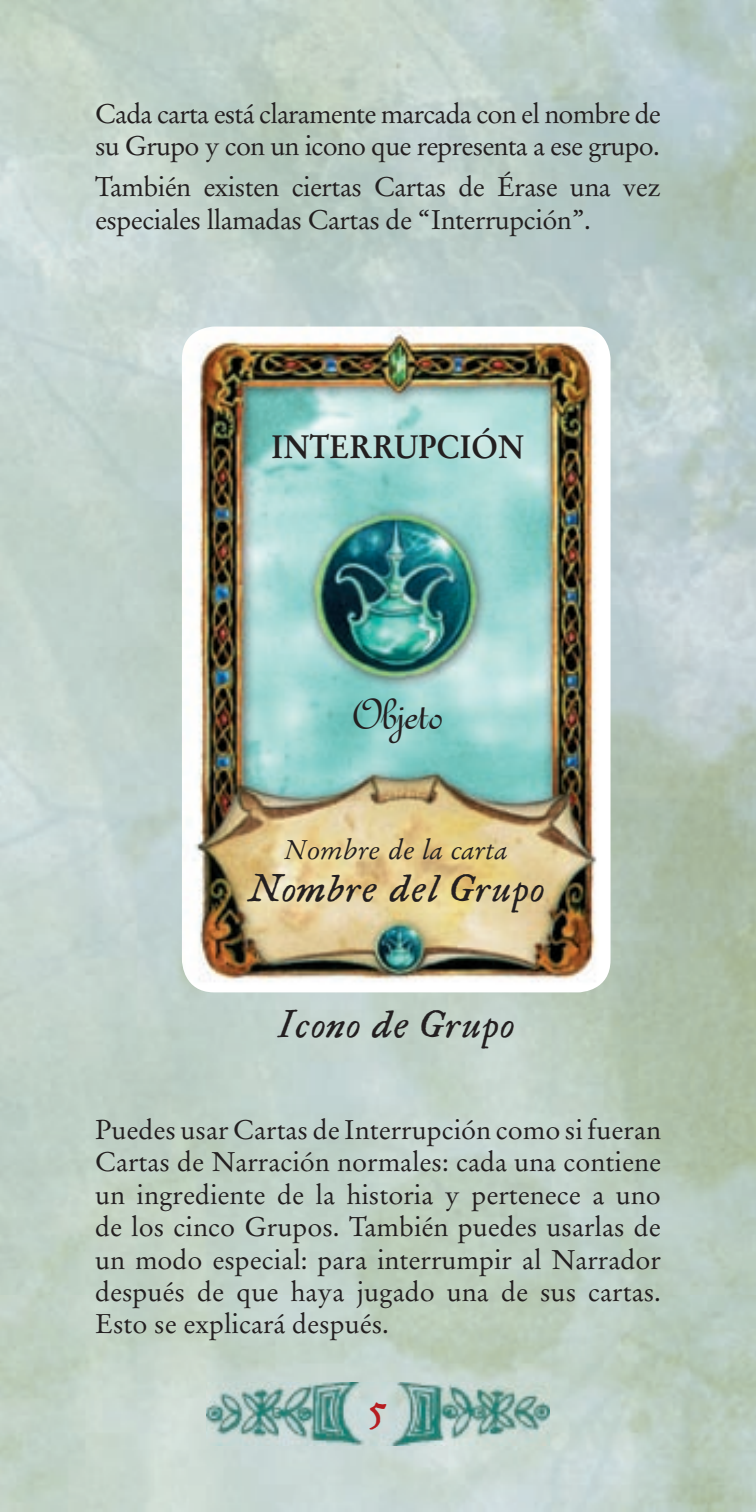
<style>
.page{position:relative;width:756px;height:1512px;background:#fff}
.page>*{position:absolute;margin:0;border:0;box-sizing:border-box;transform-origin:0 0}
.t1{font:48px "Gando BT";color:#231f20}
.t2{font:italic 42px "FR Fell Type VAL";color:#231f20}
.t3{font:42px "FR Fell Type VAL";color:#b61c20}
.t4{font:32.4px "Stempel Garamond Bold Os F";color:#231f20;scale:.92 1}
.t5{font:27px/32.4px "Stempel Garamond";letter-spacing:-.02em;color:#231f20}
.t6{font:27px "Stempel Garamond Italic Os F";color:#231f20}
</style>
<div class="page">
<img style="left:0;top:0;width:756px;height:1512px">
<img style="left:207px;top:1382px;width:342px;height:64px">
<img style="left:182px;top:327px;width:429px;height:665px">
<p class="t5" style="left:95px;top:98px;width:567px">Cada carta está claramente marcada con el nombre de su Grupo y con un icono que representa a ese grupo.</p>
<p class="t5" style="left:95px;top:171px;width:567px">También existen ciertas Cartas de Érase una vez especiales llamadas Cartas de “Interrupción”.</p>
<p class="t4" style="left:272px;top:427px;width:276px">INTERRUPCIÓN</p>
<h1 class="t1" style="left:352px;top:686px;width:92px">Objeto</h1>
<p class="t6" style="left:285px;top:834px;width:225px">Nombre de la carta</p>
<h2 class="t2" style="left:247px;top:861px;width:299px">Nombre del Grupo</h2>
<h2 class="t2" style="left:277px;top:997px;width:239px">Icono de Grupo</h2>
<p class="t5" style="left:95px;top:1114px;width:568px;text-align:justify">Puedes usar Cartas de Interrupción como si fueran Cartas de Narración normales: cada una contiene un ingrediente de la historia y pertenece a uno de los cinco Grupos. También puedes usarlas de un modo especial: para interrumpir al Narrador después de que haya jugado una de sus cartas.<br>Esto se explicará después.</p>
<h2 class="t3" style="left:368px;top:1391px;width:22px">5</h2>
</div>
